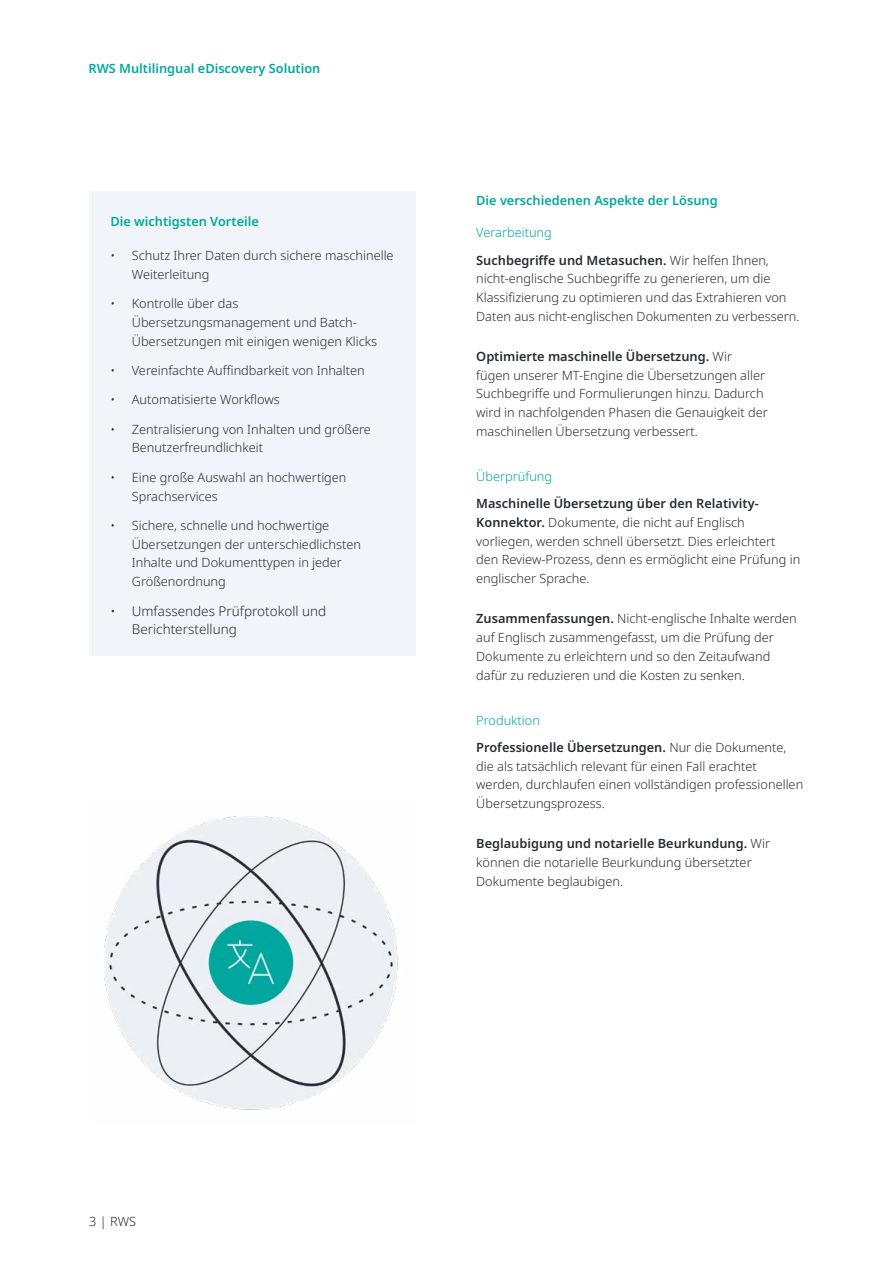
<style>
.page{position:relative;width:893px;height:1263px;background:#fff}
.page>*{position:absolute;margin:0;border:0;box-sizing:border-box;transform-origin:0 0}
.t1{font:300 13.5px/18.8px "Noto Sans";color:#292b36}
.t2{font:300 12.75px/18.8px "Noto Sans";color:#292b36}
.t3{font:600 12.75px/27.3px "Noto Sans";color:#292b36}
.t4{font:600 12.75px "Noto Sans";color:#00a89f}
.t5{font:300 12.75px "Noto Sans";color:#00a89f}
.s1{font-weight:300;color:#00a89f}
.s2{font-weight:300}
.s3{font-weight:600}
</style>
<div class="page">
<div style="left:89px;top:191px;width:327px;height:465px;background:#f1f4f8"></div>
<img style="left:104px;top:816px;width:294px;height:294px">
<p class="t4" style="left:89px;top:60px;width:233px">RWS Multilingual eDiscovery Solution</p>
<p class="t4" style="left:111px;top:213px;width:150px">Die wichtigsten Vorteile</p>
<p class="t2" style="left:132px;top:246px;width:263px;text-indent:-21px">• Schutz Ihrer Daten durch sichere maschinelle<br>Weiterleitung</p>
<p class="t2" style="left:132px;top:294px;width:247px;text-indent:-21px">• Kontrolle über das<br>Übersetzungsmanagement und Batch-<br>Übersetzungen mit einigen wenigen Klicks</p>
<p class="t2" style="left:111px;top:361px;width:256px">• Vereinfachte Auffindbarkeit von Inhalten</p>
<p class="t2" style="left:111px;top:391px;width:171px">• Automatisierte Workflows</p>
<p class="t2" style="left:132px;top:420px;width:241px;text-indent:-21px">• Zentralisierung von Inhalten und größere<br>Benutzerfreundlichkeit</p>
<p class="t2" style="left:132px;top:468px;width:216px;text-indent:-21px">• Eine große Auswahl an hochwertigen<br>Sprachservices</p>
<p class="t2" style="left:132px;top:516px;width:231px;text-indent:-21px">• Sichere, schnelle und hochwertige<br>Übersetzungen der unterschiedlichsten<br>Inhalte und Dokumenttypen in jeder<br>Größenordnung</p>
<p class="t1" style="left:132px;top:602px;width:196px;text-indent:-21px">• Umfassendes Prüfprotokoll und<br>Berichterstellung</p>
<p class="t4" style="left:476px;top:191px;width:243px">Die verschiedenen Aspekte der Lösung</p>
<p class="t3" style="left:476px;top:219px;width:294px"><span class="s1">Verarbeitung<br></span>Suchbegriffe und Metasuchen. <span class="s2">Wir helfen Ihnen,</span></p>
<p class="t2" style="left:476px;top:270px;width:325px">nicht-englische Suchbegriffe zu generieren, um die<br>Klassifizierung zu optimieren und das Extrahieren von<br>Daten aus nicht-englischen Dokumenten zu verbessern.</p>
<p class="t2" style="left:476px;top:347px;width:293px"><span class="s3">Optimierte maschinelle Übersetzung.</span> Wir fügen unserer MT-Engine die Übersetzungen aller Suchbegriffe und Formulierungen hinzu. Dadurch wird in nachfolgenden Phasen die Genauigkeit der maschinellen Übersetzung verbessert.</p>
<p class="t5" style="left:476px;top:467px;width:77px">Überprüfung</p>
<p class="t2" style="left:476px;top:494px;width:326px"><span class="s3">Maschinelle Übersetzung über den Relativity-Konnektor.</span> Dokumente, die nicht auf Englisch vorliegen, werden schnell übersetzt. Dies erleichtert den Review-Prozess, denn es ermöglicht eine Prüfung in englischer Sprache.</p>
<p class="t2" style="left:476px;top:609px;width:322px"><span class="s3">Zusammenfassungen.</span> Nicht-englische Inhalte werden auf Englisch zusammengefasst, um die Prüfung der Dokumente zu erleichtern und so den Zeitaufwand dafür zu reduzieren und die Kosten zu senken.</p>
<p class="t3" style="left:476px;top:707px;width:312px"><span class="s1">Produktion<br></span>Professionelle Übersetzungen. <span class="s2">Nur die Dokumente,</span></p>
<p class="t2" style="left:476px;top:757px;width:329px">die als tatsächlich relevant für einen Fall erachtet werden, durchlaufen einen vollständigen professionellen<br>Übersetzungsprozess.</p>
<p class="t2" style="left:476px;top:834px;width:295px"><span class="s3">Beglaubigung und notarielle Beurkundung.</span> Wir können die notarielle Beurkundung übersetzter<br>Dokumente beglaubigen.</p>
<p class="t2" style="left:89px;top:1212px;width:48px">3 | RWS</p>
</div>
